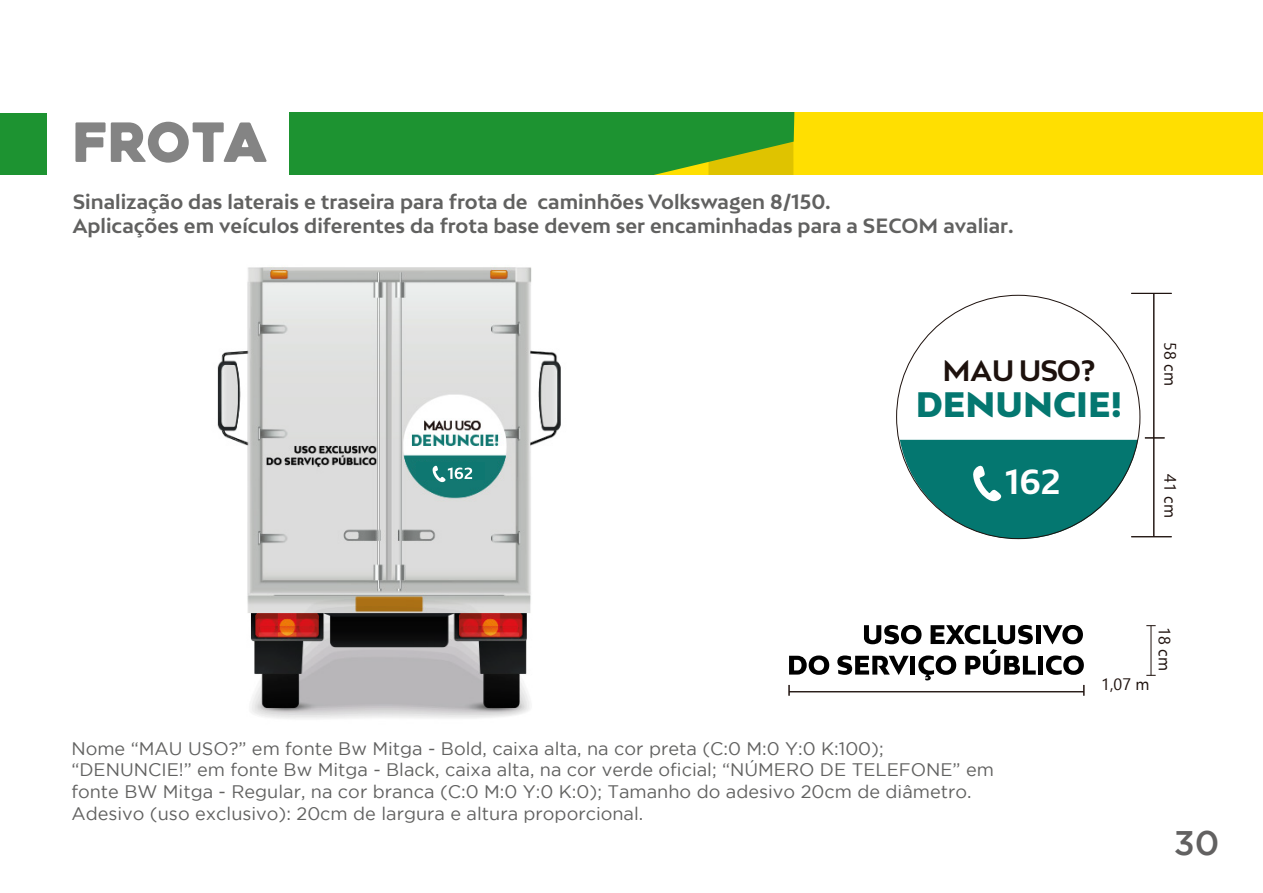
<style>
.page{position:relative;width:1263px;height:893px;background:#fff}
.page>*{position:absolute;margin:0;border:0;box-sizing:border-box;transform-origin:0 0}
.t1{font:54px "Heavitas";color:#848484}
.t2{font:500 34.05px "Gotham";color:#626161}
.t3{font:900 33.45px "Bw Mitga";color:#047770}
.t4{font:700 32.85px "Bw Mitga";color:#fff}
.t5{font:700 27.9px "Bw Mitga";letter-spacing:-.025em;color:#1d110d}
.t6{font:700 19.5px/23.4px "Bw Mitga";color:#616160}
.t7{font:18.15px/21.8px "Gotham";color:#616160}
.t8{font:16.2px "Ebrima";color:#1e110d}
</style>
<div class="page">
<div style="left:1036px;top:625px;width:5px;height:19px;background:#000"></div>
<svg style="left:1042px;top:625px;width:41px;height:19px"></svg>
<svg style="left:789px;top:655px;width:40px;height:20px"></svg>
<svg style="left:837px;top:625px;width:199px;height:55px"></svg>
<div style="left:1038px;top:656px;width:5px;height:19px;background:#000"></div>
<svg style="left:1046px;top:655px;width:38px;height:20px"></svg>
<hr style="left:789px;top:691px;width:295px;height:1px;background:#1e110d">
<hr style="left:1151px;top:626px;width:1px;height:50px;background:#1e110d">
<hr style="left:1131px;top:293px;width:41px;height:1px;background:#1d110d">
<hr style="left:1131px;top:536px;width:41px;height:1px;background:#1d110d">
<hr style="left:1153px;top:293px;width:1px;height:244px;background:#1d110d">
<img style="left:217px;top:267px;width:344px;height:452px">
<svg style="left:898px;top:297px;width:266px;height:242px"></svg>
<div style="left:417px;top:462px;width:68px;height:17px;background:#0e7771"></div>
<svg style="left:433px;top:466px;width:39px;height:16px"></svg>
<div style="left:0;top:113px;width:46px;height:61px;background:#1d9331"></div>
<div style="left:980px;top:113px;width:283px;height:61px;background:#ffdf01"></div>
<svg style="left:290px;top:113px;width:690px;height:61px;background:#62a921"></svg>
<h1 class="t1" style="left:73px;top:109px;width:196px">FROTA</h1>
<p class="t6" style="left:73px;top:190px;width:942px">Sinalização das laterais e traseira para frota de caminhões Volkswagen 8/150.<br>Aplicações em veículos diferentes da frota base devem ser encaminhadas para a SECOM avaliar.</p>
<h3 class="t5" style="left:942px;top:352px;width:154px">MAU USO?</h3>
<h3 class="t3" style="left:916px;top:382px;width:208px">DENUNCIE!</h3>
<h3 class="t4" style="left:1005px;top:460px;width:57px">162</h3>
<p class="t8" style="left:1182px;top:342px;width:45px;rotate:90deg">58 cm</p>
<p class="t8" style="left:1182px;top:474px;width:45px;rotate:90deg">41 cm</p>
<p class="t7" style="left:71px;top:737px;width:924px">Nome “MAU USO?” em fonte Bw Mitga - Bold, caixa alta, na cor preta (C:0 M:0 Y:0 K:100); “DENUNCIE!” em fonte Bw Mitga - Black, caixa alta, na cor verde oficial; “NÚMERO DE TELEFONE” em fonte BW Mitga - Regular, na cor branca (C:0 M:0 Y:0 K:0); Tamanho do adesivo 20cm de diâmetro.<br>Adesivo (uso exclusivo): 20cm de largura e altura proporcional.</p>
<p class="t8" style="left:1101px;top:673px;width:50px">1,07 m</p>
<p class="t8" style="left:1176px;top:627px;width:45px;rotate:90deg">18 cm</p>
<h2 class="t2" style="left:1174px;top:823px;width:47px">30</h2>
</div>
